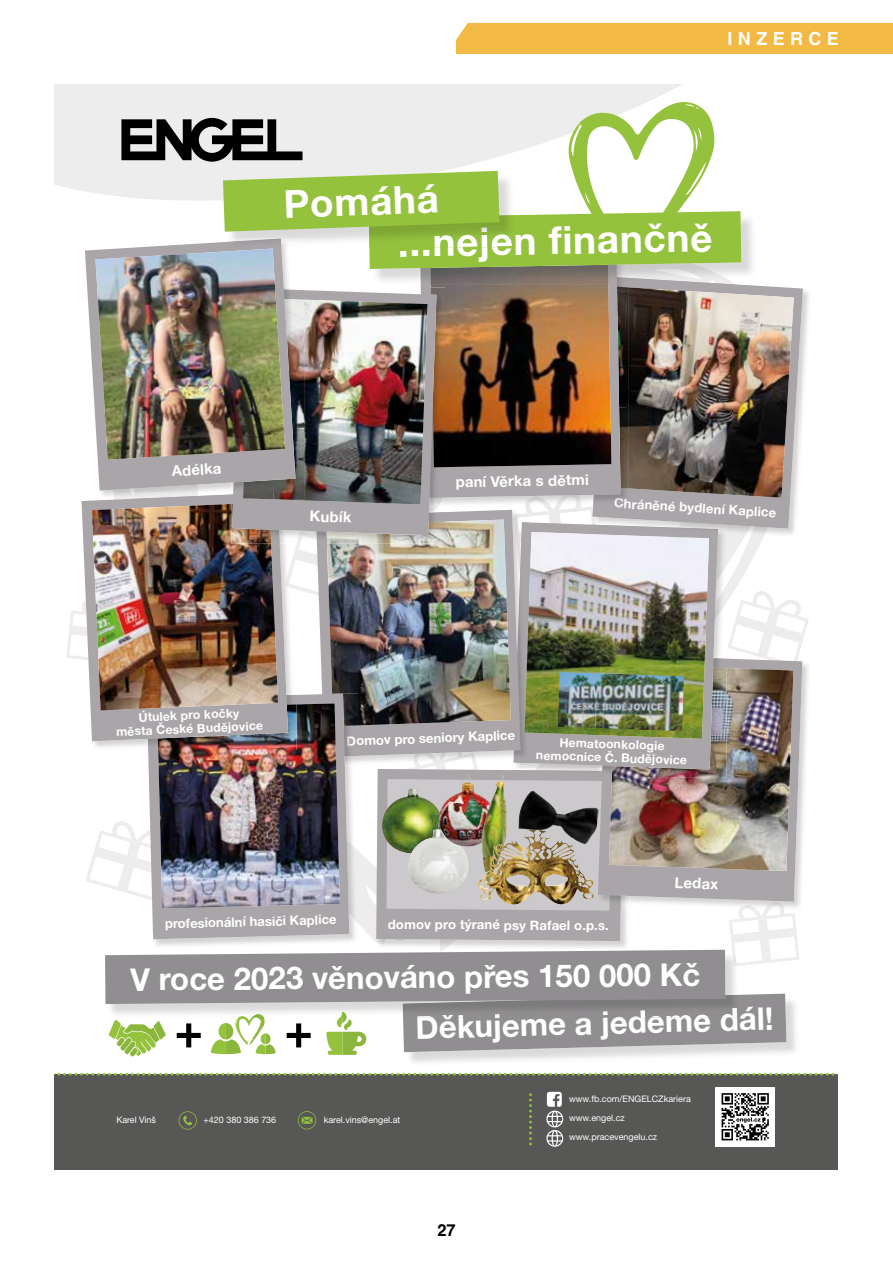
<style>
.page{position:relative;width:893px;height:1263px;background:#fff}
.page>*{position:absolute;margin:0;border:0;box-sizing:border-box;transform-origin:0 0}
.t1{font:700 38.7px "Helvetica Neue LT Pro";color:#fff}
.t2{font:700 31.35px "Helvetica Neue LT Pro";letter-spacing:-.01em;color:#fff}
.t3{font:700 18px "Helvetica";letter-spacing:.3em;color:#fff}
.t4{font:700 16.5px "Helvetica";color:#000}
.t5{font:700 14.85px "Helvetica Neue LT Pro";color:#fff}
.t6{font:700 13.05px "Helvetica Neue LT Pro";color:#fff}
.t7{font:700 12.3px/13.5px "Helvetica Neue LT Pro";color:#fff;text-align:center}
.t8{font:9px/19.2px "Helvetica Neue LT Pro";color:#fff}
.s1{color:#e8e8e8}
.s2{color:#f3f3f3}
.s3{color:#fefefe}
</style>
<div class="page">
<div style="left:456px;top:23px;width:437px;height:31px;background:#f2b944"></div>
<div style="left:54px;top:1074px;width:784px;height:95px;background:#575756"></div>
<svg style="left:54px;top:1073px;width:784px;height:3px"></svg>
<svg style="left:529px;top:1093px;width:3px;height:52px"></svg>
<svg style="left:546px;top:1092px;width:17px;height:55px"></svg>
<svg style="left:298px;top:1111px;width:18px;height:18px"></svg>
<svg style="left:179px;top:1111px;width:18px;height:18px"></svg>
<div style="left:716px;top:1087px;width:59px;height:59px;background:#fff"></div>
<svg style="left:722px;top:1093px;width:47px;height:47px"></svg>
<div style="left:54px;top:84px;width:629px;height:103px;background:#ededed"></div>
<img style="left:66px;top:99px;width:743px;height:957px">
<h3 class="t3" style="left:728px;top:28px;width:113px">INZERCE</h3>
<h1 class="t1" style="left:283px;top:180px;width:157px;rotate:-2deg">Pomáhá</h1>
<h1 class="t1" style="left:397px;top:218px;width:316px;rotate:-1deg">...nejen fi nančně</h1>
<p class="t5" style="left:172px;top:461px;width:51px;rotate:-3deg">Adélka</p>
<p class="t5" style="left:310px;top:506px;width:43px;rotate:2deg">Kubík</p>
<p class="t5" style="left:455px;top:473px;width:135px;rotate:-1deg">paní Věrka s dětmi</p>
<p class="t6" style="left:615px;top:494px;width:164px;rotate:4deg"><span class="s1">C</span><span class="s2">h</span>ráněné bydlení Kaplice</p>
<p class="t7" style="left:116px;top:710px;width:148px;rotate:-2deg">Útulek pro kočky<br>města České Budějovice</p>
<p class="t6" style="left:346px;top:733px;width:170px;rotate:-2deg"><span class="s1">D</span><span class="s3">o</span>mov pro seniory Kaplice</p>
<p class="t7" style="left:537px;top:734px;width:153px;rotate:2deg">Hematoonkologie nemocnice Č. Budějovice</p>
<p class="t5" style="left:675px;top:873px;width:45px;rotate:2deg">Ledax</p>
<p class="t6" style="left:165px;top:915px;width:173px;rotate:-1deg">profesionální hasiči Kaplice</p>
<p class="t6" style="left:388px;top:915px;width:223px;rotate:1deg">domov pro týrané psy Rafael o.p.s.</p>
<h2 class="t2" style="left:130px;top:957px;width:572px">V roce 2023 věnováno přes 150 000 Kč</h2>
<h2 class="t2" style="left:415px;top:1006px;width:359px;rotate:-1deg">Děkujeme a jedeme dál!</h2>
<p class="t8" style="left:116px;top:1110px;width:41px">Karel Vinš</p>
<p class="t8" style="left:204px;top:1110px;width:74px">+420 380 386 736</p>
<p class="t8" style="left:324px;top:1110px;width:78px">karel.vins@engel.at</p>
<p class="t8" style="left:569px;top:1088px;width:123px">www.fb.com/ENGELCZkariera www.engel.cz www.pracevengelu.cz</p>
<p class="t4" style="left:437px;top:1220px;width:20px">27</p>
</div>
